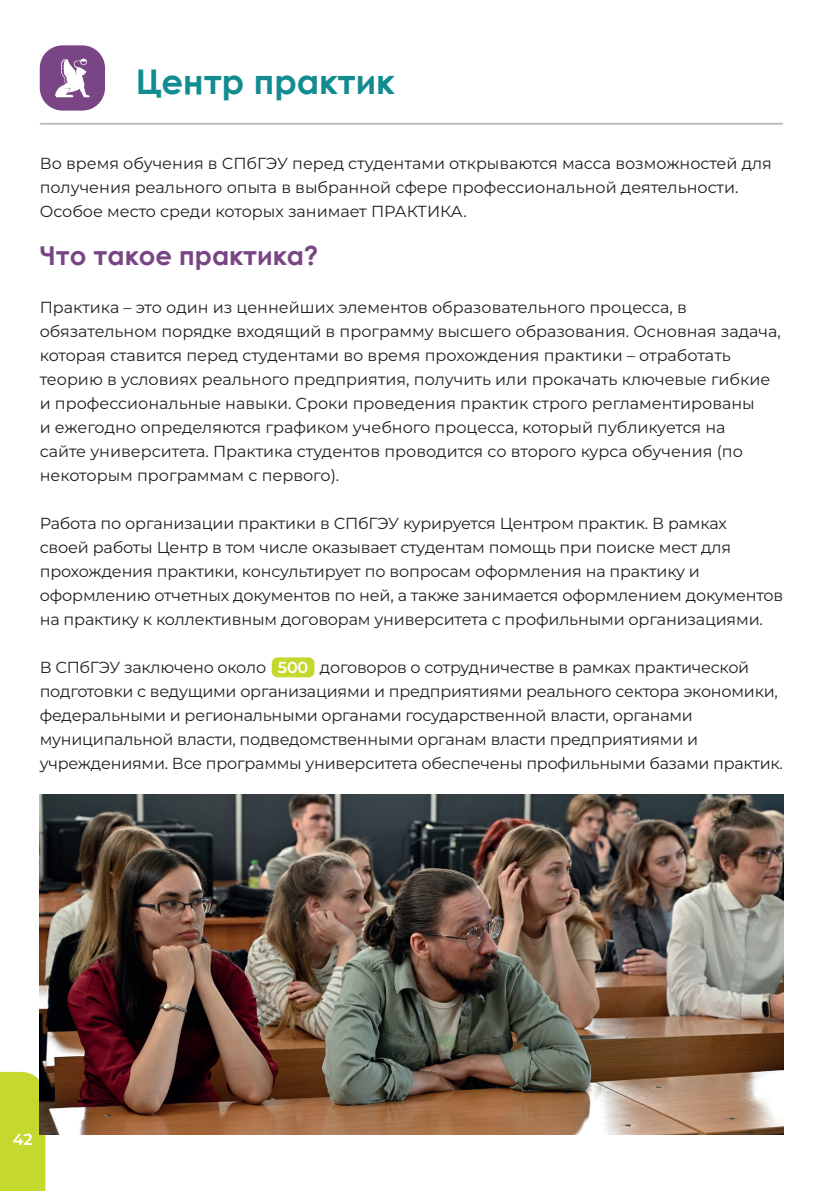
<style>
.page{position:relative;width:840px;height:1191px;background:#fff}
.page>*{position:absolute;margin:0;border:0;box-sizing:border-box;transform-origin:0 0}
.t1{font:700 34px "Century Gothic";color:#128c91}
.t2{font:700 26px "Century Gothic";color:#794584}
.t3{font:16px/24px "Montserrat";letter-spacing:-.01em;color:#231f20}
.t4{font:600 16px "Montserrat";color:#fff}
.s1{font-weight:600;color:#fff}
</style>
<div class="page">
<div style="left:0;top:1071px;width:45px;height:120px;background:#c4d82d"></div>
<div style="left:271px;top:657px;width:43px;height:20px;background:#c4d82d;border-radius:6px"></div>
<div style="left:40px;top:45px;width:65px;height:66px;background:#794584;border-radius:23px"></div>
<hr style="left:40px;top:123px;width:742px;height:2px;background:#bcbdc0">
<svg style="left:55px;top:59px;width:35px;height:38px"></svg>
<img style="left:40px;top:794px;width:742px;height:340px">
<h1 class="t1" style="left:136px;top:56px;width:260px">Центр практик</h1>
<p class="t3" style="left:40px;top:150px;width:733px">Во время обучения в СПбГЭУ перед студентами открываются масса возможностей для получения реального опыта в выбранной сфере профессиональной деятельности.<br>Особое место среди которых занимает ПРАКТИКА.</p>
<h2 class="t2" style="left:40px;top:235px;width:280px">Что такое практика?</h2>
<p class="t3" style="left:40px;top:294px;width:742px">Практика – это один из ценнейших элементов образовательного процесса, в обязательном порядке входящий в программу высшего образования. Основная задача, которая ставится перед студентами во время прохождения практики – отработать теорию в условиях реального предприятия, получить или прокачать ключевые гибкие и профессиональные навыки. Сроки проведения практик строго регламентированы<br>и ежегодно определяются графиком учебного процесса, который публикуется на<br>сайте университета. Практика студентов проводится со второго курса обучения (по некоторым программам с первого).</p>
<p class="t3" style="left:40px;top:510px;width:744px">Работа по организации практики в СПбГЭУ курируется Центром практик. В рамках<br>своей работы Центр в том числе оказывает студентам помощь при поиске мест для прохождения практики, консультирует по вопросам оформления на практику и оформлению отчетных документов по ней, а также занимается оформлением документов на практику к коллективным договорам университета с профильными организациями.</p>
<p class="t3" style="left:40px;top:654px;width:744px">В СПбГЭУ заключено около <span class="s1">500</span> договоров о сотрудничестве в рамках практической подготовки с ведущими организациями и предприятиями реального сектора экономики, федеральными и региональными органами государственной власти, органами муниципальной власти, подведомственными органам власти предприятиями и учреждениями. Все программы университета обеспечены профильными базами практик.</p>
<p class="t4" style="left:13px;top:1128px;width:22px">42</p>
</div>
